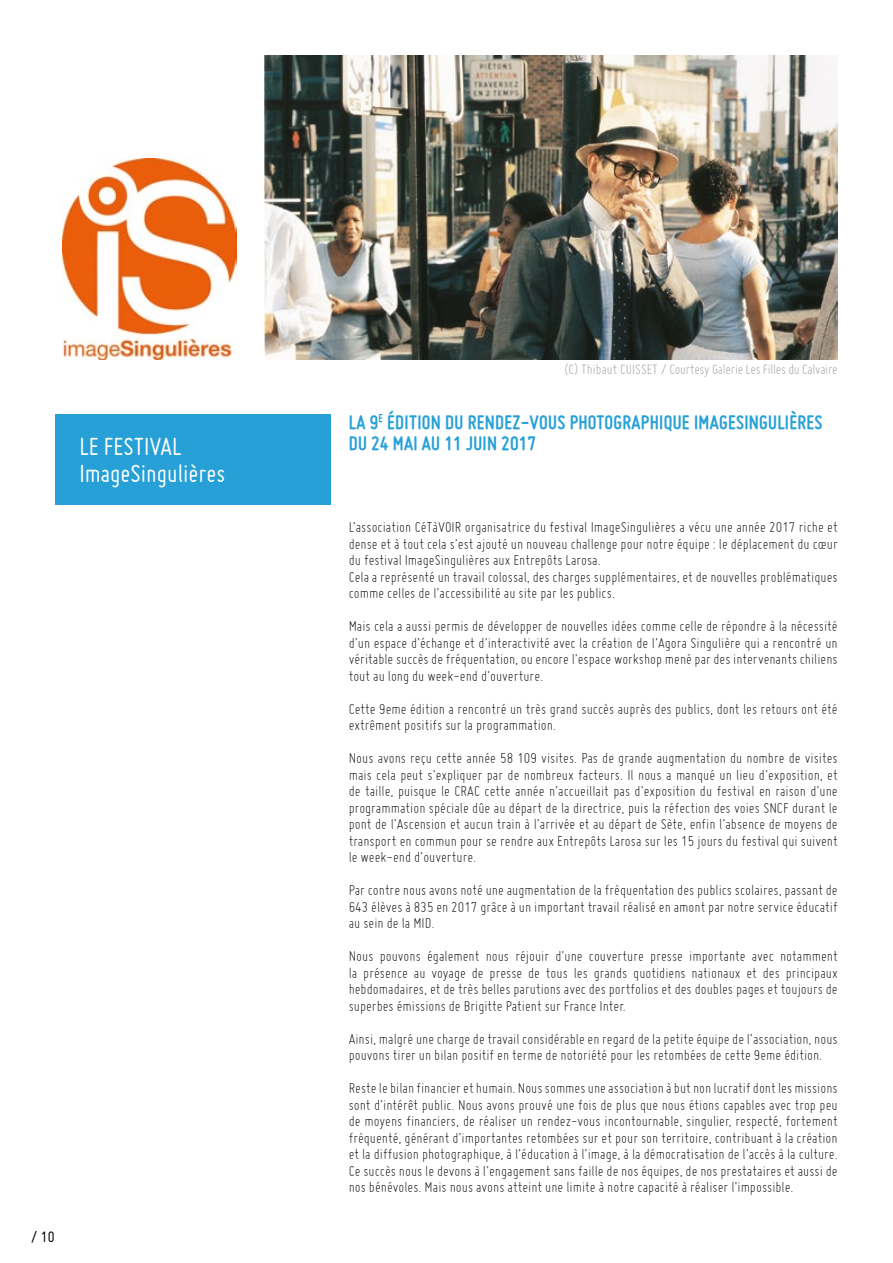
<style>
.page{position:relative;width:893px;height:1263px;background:#fff}
.page>*{position:absolute;margin:0;border:0;box-sizing:border-box;transform-origin:0 0}
.t1{font:27px/27px "Miso";color:#fff}
.t2{font:700 21px/21px "Miso";letter-spacing:.015em;color:#26a0d6}
.t3{font:16.5px "Miso";color:#000}
.t4{font:300 15.75px/16.5px "Miso";color:#000;text-align:justify}
.t5{font:300 15px "Miso";letter-spacing:-.02em;color:#999898}
</style>
<div class="page">
<img style="left:265px;top:55px;width:572px;height:304px">
<img style="left:62px;top:159px;width:175px;height:200px">
<div style="left:55px;top:415px;width:276px;height:90px;background:#26a0d6"></div>
<h1 class="t1" style="left:79px;top:433px;width:148px">LE FESTIVAL<br>ImageSingulières</h1>
<p class="t3" style="left:31px;top:1227px;width:25px">/ 10</p>
<p class="t5" style="left:565px;top:361px;width:275px">(C) Thibaut CUISSET / Courtesy Galerie Les Filles du Calvaire</p>
<h2 class="t2" style="left:349px;top:411px;width:475px">LA 9<sup>E</sup> ÉDITION DU RENDEZ-VOUS PHOTOGRAPHIQUE IMAGESINGULIÈRES<br>DU 24 MAI AU 11 JUIN 2017</h2>
<p class="t4" style="left:349px;top:519px;width:490px;text-align:left">L’association CéTàVOIR organisatrice du festival ImageSingulières a vécu une année 2017 riche et dense et à tout cela s’est ajouté un nouveau challenge pour notre équipe : le déplacement du cœur du festival ImageSingulières aux Entrepôts Larosa.<br>Cela a représenté un travail colossal, des charges supplémentaires, et de nouvelles problématiques comme celles de l’accessibilité au site par les publics.</p>
<p class="t4" style="left:349px;top:618px;width:490px">Mais cela a aussi permis de développer de nouvelles idées comme celle de répondre à la nécessité d’un espace d’échange et d’interactivité avec la création de l’Agora Singulière qui a rencontré un véritable succès de fréquentation, ou encore l’espace workshop mené par des intervenants chiliens tout au long du week-end d’ouverture.</p>
<p class="t4" style="left:349px;top:700px;width:490px">Cette 9eme édition a rencontré un très grand succès auprès des publics, dont les retours ont été extrêment positifs sur la programmation.</p>
<p class="t4" style="left:349px;top:750px;width:490px">Nous avons reçu cette année 58 109 visites. Pas de grande augmentation du nombre de visites mais cela peut s’expliquer par de nombreux facteurs. Il nous a manqué un lieu d’exposition, et de taille, puisque le CRAC cette année n’accueillait pas d’exposition du festival en raison d’une programmation spéciale dûe au départ de la directrice, puis la réfection des voies SNCF durant le pont de l’Ascension et aucun train à l’arrivée et au départ de Sète, enfin l’absence de moyens de transport en commun pour se rendre aux Entrepôts Larosa sur les 15 jours du festival qui suivent le week-end d’ouverture.</p>
<p class="t4" style="left:349px;top:882px;width:490px">Par contre nous avons noté une augmentation de la fréquentation des publics scolaires, passant de 643 élèves à 835 en 2017 grâce à un important travail réalisé en amont par notre service éducatif au sein de la MID.</p>
<p class="t4" style="left:349px;top:948px;width:490px">Nous pouvons également nous réjouir d’une couverture presse importante avec notamment la présence au voyage de presse de tous les grands quotidiens nationaux et des principaux hebdomadaires, et de très belles parutions avec des portfolios et des doubles pages et toujours de superbes émissions de Brigitte Patient sur France Inter.</p>
<p class="t4" style="left:349px;top:1030px;width:490px">Ainsi, malgré une charge de travail considérable en regard de la petite équipe de l’association, nous pouvons tirer un bilan positif en terme de notoriété pour les retombées de cette 9eme édition.</p>
<p class="t4" style="left:349px;top:1080px;width:490px">Reste le bilan financier et humain. Nous sommes une association à but non lucratif dont les missions sont d’intérêt public. Nous avons prouvé une fois de plus que nous étions capables avec trop peu de moyens financiers, de réaliser un rendez-vous incontournable, singulier, respecté, fortement fréquenté, générant d’importantes retombées sur et pour son territoire, contribuant à la création et la diffusion photographique, à l’éducation à l’image, à la démocratisation de l’accès à la culture.<br>Ce succès nous le devons à l’engagement sans faille de nos équipes, de nos prestataires et aussi de nos bénévoles. Mais nous avons atteint une limite à notre capacité à réaliser l’impossible.</p>
</div>
